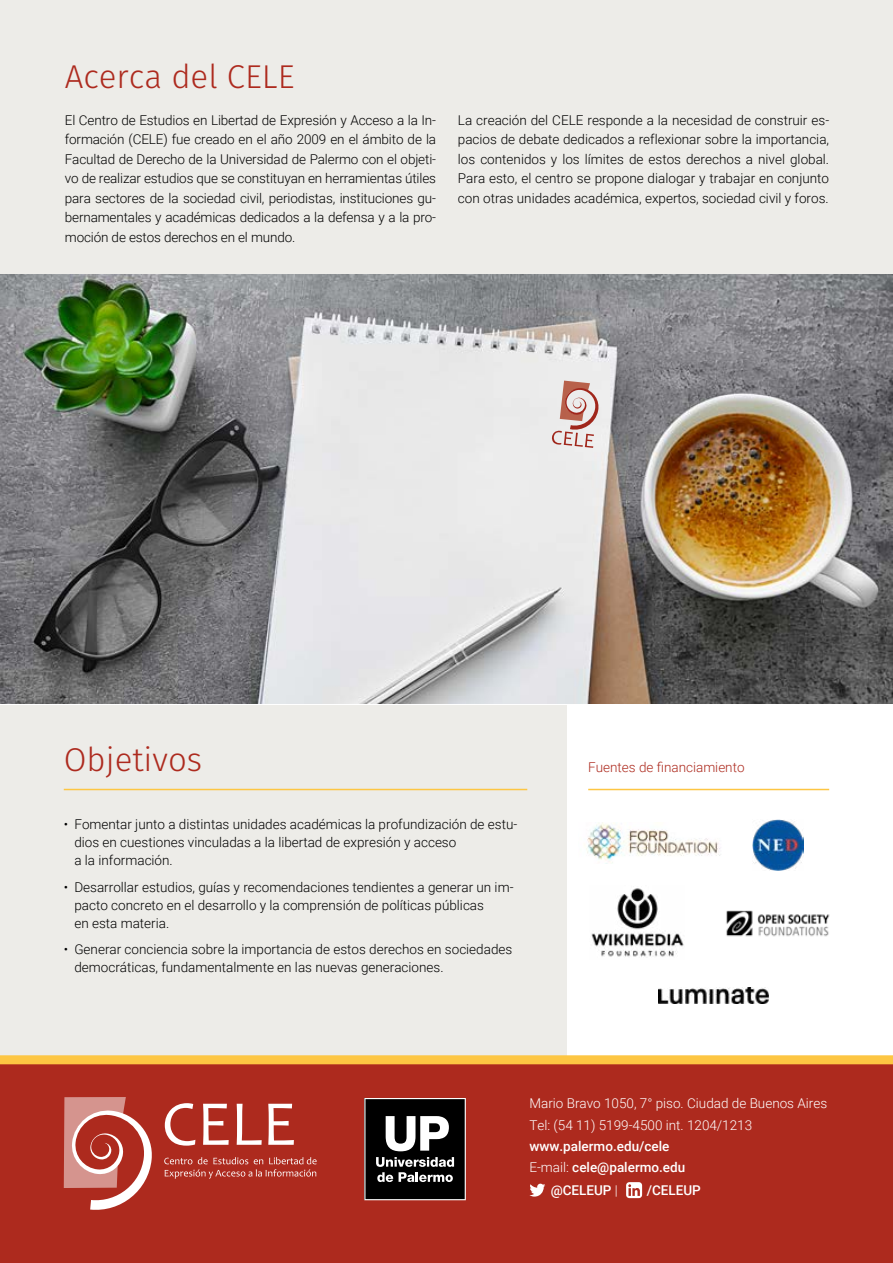
<style>
.page{position:relative;width:893px;height:1263px;background:#fff}
.page>*{position:absolute;margin:0;border:0;box-sizing:border-box;transform-origin:0 0}
.t1{font:300 33px "Fira Sans";color:#ad2a1e}
.t2{font:300 13.5px/19.5px "Roboto";color:#000}
.t3{font:300 13.5px/21.5px "Roboto";color:#fff}
.t4{font:500 13.5px "Roboto";color:#fff}
.t5{font:300 13.5px "Roboto";color:#ad2a1e}
.s1{font-weight:300}
</style>
<div class="page">
<img style="left:658px;top:987px;width:110px;height:16px">
<img style="left:591px;top:888px;width:93px;height:69px">
<div style="left:0;top:0;width:893px;height:276px;background:#edece8"></div>
<div style="left:0;top:705px;width:567px;height:355px;background:#edece8"></div>
<div style="left:0;top:1061px;width:893px;height:202px;background:#ad2a1e"></div>
<div style="left:0;top:1055px;width:893px;height:9px;background:#fdc643"></div>
<svg style="left:64px;top:1097px;width:88px;height:113px"></svg>
<svg style="left:165px;top:1103px;width:30px;height:42px"></svg>
<svg style="left:203px;top:1104px;width:26px;height:41px"></svg>
<svg style="left:237px;top:1104px;width:25px;height:41px"></svg>
<svg style="left:268px;top:1104px;width:26px;height:41px"></svg>
<svg style="left:164px;top:1157px;width:153px;height:22px"></svg>
<hr style="left:64px;top:789px;width:463px;height:1px;background:#fdc643">
<hr style="left:588px;top:789px;width:241px;height:1px;background:#fdc643">
<img style="left:586px;top:822px;width:135px;height:41px">
<img style="left:752px;top:819px;width:51px;height:51px">
<svg style="left:529px;top:1184px;width:16px;height:12px"></svg>
<img style="left:726px;top:910px;width:104px;height:27px">
<svg style="left:364px;top:1098px;width:102px;height:102px;background:#3b3b3b"></svg>
<img style="left:0;top:274px;width:893px;height:430px">
<svg style="left:552px;top:381px;width:48px;height:67px;background:#d9bab5"></svg>
<svg style="left:626px;top:1182px;width:16px;height:16px"></svg>
<h1 class="t1" style="left:65px;top:53px;width:231px">Acerca del CELE</h1>
<p class="t2" style="left:65px;top:110px;width:373px;text-align:justify">El Centro de Estudios en Libertad de Expresión y Acceso a la In&shy;formación (CELE) fue creado en el año 2009 en el ámbito de la Facultad de Derecho de la Universidad de Palermo con el objeti&shy;vo de realizar estudios que se constituyan en herramientas útiles para sectores de la sociedad civil, periodistas, instituciones gu&shy;bernamentales y académicas dedicados a la defensa y a la pro&shy;moción de estos derechos en el mundo.</p>
<p class="t2" style="left:458px;top:110px;width:373px;text-align:justify">La creación del CELE responde a la necesidad de construir es&shy;pacios de debate dedicados a reflexionar sobre la importancia, los contenidos y los límites de estos derechos a nivel global.<br>Para esto, el centro se propone dialogar y trabajar en conjunto con otras unidades académica, expertos, sociedad civil y foros.</p>
<h1 class="t1" style="left:64px;top:736px;width:140px">Objetivos</h1>
<p class="t2" style="left:74px;top:815px;width:444px;line-height:18px;text-indent:-11px">• Fomentar junto a distintas unidades académicas la profundización de estu&shy;dios en cuestiones vinculadas a la libertad de expresión y acceso<br>a la información.</p>
<p class="t2" style="left:74px;top:877px;width:441px;line-height:18px;text-indent:-11px">• Desarrollar estudios, guías y recomendaciones tendientes a generar un im&shy;pacto concreto en el desarrollo y la comprensión de políticas públicas<br>en esta materia.</p>
<p class="t2" style="left:74px;top:940px;width:439px;line-height:18px;text-indent:-11px">• Generar conciencia sobre la importancia de estos derechos en sociedades democráticas, fundamentalmente en las nuevas generaciones.</p>
<p class="t5" style="left:588px;top:758px;width:158px">Fuentes de financiamiento</p>
<p class="t3" style="left:529px;top:1092px;width:299px">Mario Bravo 1050, 7° piso. Ciudad de Buenos Aires<br>Tel: (54 11) 5199-4500 int. 1204/1213</p>
<p class="t4" style="left:529px;top:1137px;width:142px">www.palermo.edu/cele</p>
<p class="t4" style="left:529px;top:1158px;width:157px"><span class="s1">E-mail:</span> cele@palermo.edu</p>
<p class="t4" style="left:551px;top:1181px;width:69px">@CELEUP <span class="s1">|</span></p>
<p class="t4" style="left:647px;top:1181px;width:56px">/CELEUP</p>
</div>
